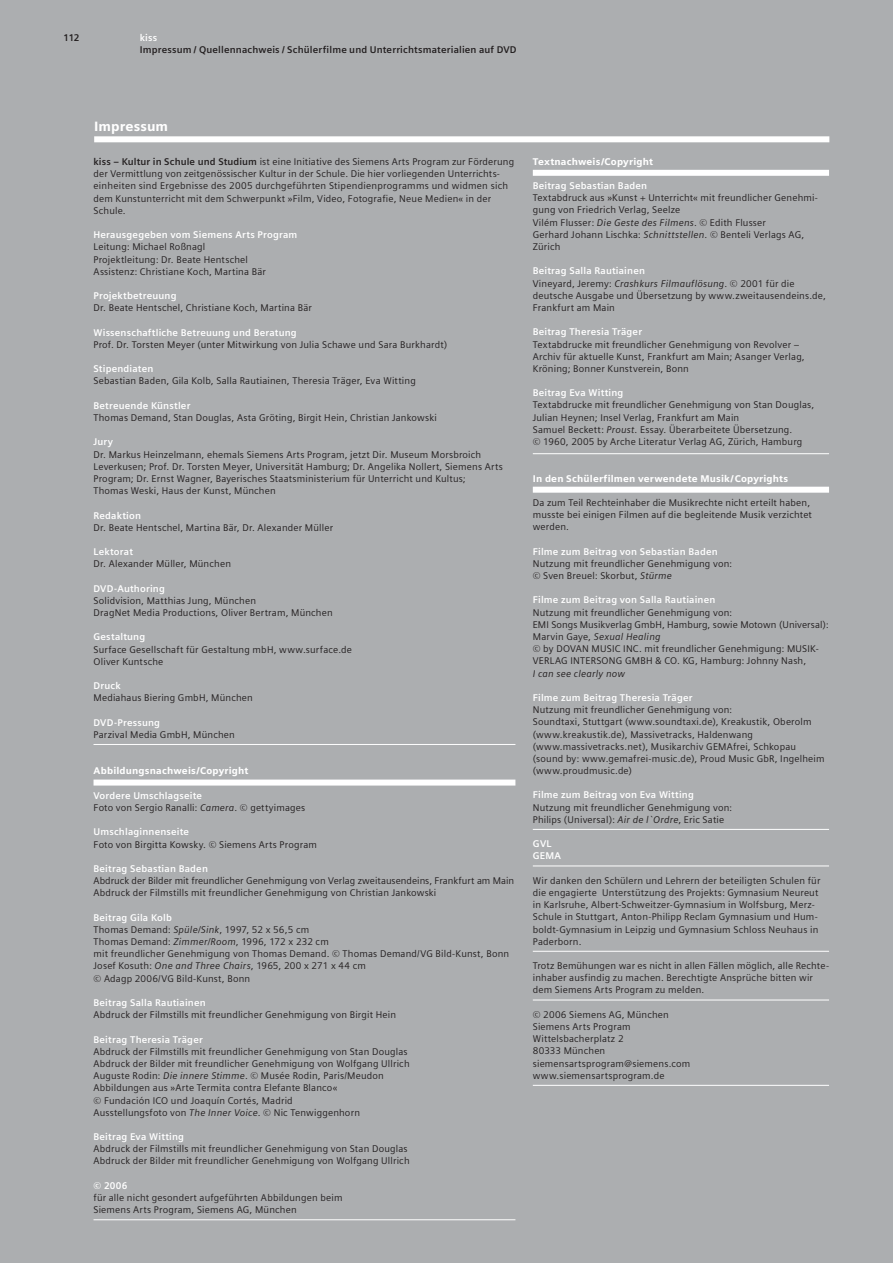
<style>
.page{position:relative;width:893px;height:1263px;background:#fff}
.page>*{position:absolute;margin:0;border:0;box-sizing:border-box;transform-origin:0 0}
.t1{font:900 13.5px "Siemens Sans";letter-spacing:.005em;color:#fff}
.t2{font:9.75px/12.1px "Siemens Sans";letter-spacing:.015em;color:#231f20}
.t3{font:700 9.75px/12.1px "Siemens Sans";letter-spacing:.02em;color:#fff}
.t4{font:900 9.75px "Siemens Sans";letter-spacing:.015em;color:#fff}
.t5{font:700 9.75px "Siemens Sans";letter-spacing:.02em;color:#231f20}
.t6{font:italic 9.75px "Siemens Sans";letter-spacing:.015em;color:#231f20}
.s1{font-weight:700}
.s2{font-weight:700;color:#fff}
.s3{font-style:italic}
</style>
<div class="page">
<div style="left:0;top:0;width:892px;height:1263px;background:#acaeb0"></div>
<hr style="left:93px;top:744px;width:422px;height:1px;background:#fff">
<div style="left:93px;top:780px;width:422px;height:6px;background:#fff"></div>
<hr style="left:93px;top:1220px;width:422px;height:1px;background:#fff">
<div style="left:533px;top:170px;width:296px;height:6px;background:#fff"></div>
<hr style="left:533px;top:453px;width:296px;height:1px;background:#fff">
<div style="left:533px;top:487px;width:296px;height:6px;background:#fff"></div>
<hr style="left:533px;top:829px;width:296px;height:1px;background:#fff">
<hr style="left:533px;top:866px;width:296px;height:1px;background:#fff">
<hr style="left:533px;top:951px;width:296px;height:1px;background:#fff">
<hr style="left:533px;top:1000px;width:296px;height:1px;background:#fff">
<hr style="left:533px;top:1085px;width:296px;height:1px;background:#fff">
<div style="left:94px;top:136px;width:735px;height:6px;background:#fff"></div>
<p class="t5" style="left:64px;top:34px;width:17px">112</p>
<p class="t3" style="left:140px;top:32px;width:19px">kiss</p>
<p class="t5" style="left:140px;top:46px;width:378px">Impressum / Quellennachweis / Schülerfilme und Unterrichtsmaterialien auf DVD</p>
<h1 class="t1" style="left:94px;top:121px;width:76px">Impressum</h1>
<p class="t2" style="left:93px;top:157px;width:422px"><span class="s1">kiss – Kultur in Schule und Studium</span> ist eine Initiative des Siemens Arts Program zur Förderung der Vermittlung von zeitgenössischer Kultur in der Schule. Die hier vorliegenden Unterrichts&shy;einheiten sind Ergebnisse des 2005 durchgeführten Stipendienprogramms und widmen sich dem Kunstunterricht mit dem Schwerpunkt »Film, Video, Fotografie, Neue Medien« in der Schule.</p>
<p class="t3" style="left:93px;top:230px;width:205px">Herausgegeben vom Siemens Arts Program</p>
<p class="t2" style="left:93px;top:242px;width:174px">Leitung: Michael Roßnagl<br>Projektleitung: Dr. Beate Hentschel<br>Assistenz: Christiane Koch, Martina Bär</p>
<p class="t3" style="left:93px;top:291px;width:85px">Projektbetreuung</p>
<p class="t2" style="left:93px;top:303px;width:220px">Dr. Beate Hentschel, Christiane Koch, Martina Bär</p>
<p class="t3" style="left:93px;top:327px;width:205px">Wissenschaftliche Betreuung und Beratung</p>
<p class="t2" style="left:93px;top:339px;width:355px">Prof. Dr. Torsten Meyer (unter Mitwirkung von Julia Schawe und Sara Burkhardt)</p>
<p class="t3" style="left:93px;top:364px;width:61px">Stipendiaten</p>
<p class="t2" style="left:93px;top:376px;width:324px">Sebastian Baden, Gila Kolb, Salla Rautiainen, Theresia Träger, Eva Witting</p>
<p class="t3" style="left:93px;top:400px;width:98px">Betreuende Künstler</p>
<p class="t2" style="left:93px;top:412px;width:345px">Thomas Demand, Stan Douglas, Asta Gröting, Birgit Hein, Christian Jankowski</p>
<p class="t3" style="left:93px;top:437px;width:21px">Jury</p>
<p class="t2" style="left:93px;top:449px;width:411px">Dr. Markus Heinzelmann, ehemals Siemens Arts Program, jetzt Dir. Museum Morsbroich Leverkusen; Prof. Dr. Torsten Meyer, Universität Hamburg; Dr. Angelika Nollert, Siemens Arts Program; Dr. Ernst Wagner, Bayerisches Staatsministerium für Unterricht und Kultus;<br>Thomas Weski, Haus der Kunst, München</p>
<p class="t3" style="left:93px;top:510px;width:49px">Redaktion</p>
<p class="t2" style="left:93px;top:522px;width:241px">Dr. Beate Hentschel, Martina Bär, Dr. Alexander Müller</p>
<p class="t3" style="left:93px;top:547px;width:41px">Lektorat</p>
<p class="t2" style="left:93px;top:559px;width:139px">Dr. Alexander Müller, München</p>
<p class="t3" style="left:93px;top:583px;width:73px">DVD-Authoring</p>
<p class="t2" style="left:93px;top:595px;width:241px">Solidvision, Matthias Jung, München<br>DragNet Media Productions, Oliver Bertram, München</p>
<p class="t3" style="left:93px;top:632px;width:53px">Gestaltung</p>
<p class="t2" style="left:93px;top:644px;width:260px">Surface Gesellschaft für Gestaltung mbH, www.surface.de<br>Oliver Kuntsche</p>
<p class="t3" style="left:93px;top:681px;width:29px">Druck</p>
<p class="t2" style="left:93px;top:693px;width:161px">Mediahaus Biering GmbH, München</p>
<p class="t3" style="left:93px;top:717px;width:68px">DVD-Pressung</p>
<p class="t2" style="left:93px;top:729px;width:143px">Parzival Media GmbH, München</p>
<p class="t4" style="left:93px;top:767px;width:156px">Abbildungsnachweis/Copyright</p>
<p class="t2" style="left:93px;top:790px;width:213px"><span class="s2">Vordere Umschlagseite<br></span>Foto von Sergio Ranalli: <span class="s3">Camera</span>. © gettyimages</p>
<p class="t3" style="left:93px;top:827px;width:97px">Umschlaginnenseite</p>
<p class="t2" style="left:93px;top:839px;width:225px">Foto von Birgitta Kowsky. © Siemens Arts Program</p>
<p class="t3" style="left:93px;top:863px;width:116px">Beitrag Sebastian Baden</p>
<p class="t2" style="left:93px;top:876px;width:422px">Abdruck der Bilder mit freundlicher Genehmigung von Verlag zweitausendeins, Frankfurt am Main<br>Abdruck der Filmstills mit freundlicher Genehmigung von Christian Jankowski</p>
<p class="t2" style="left:93px;top:912px;width:417px"><span class="s2">Beitrag Gila Kolb<br></span>Thomas Demand: <span class="s3">Spüle/Sink</span>, 1997, 52 x 56,5 cm<br>Thomas Demand: <span class="s3">Zimmer/Room</span>, 1996, 172 x 232 cm<br>mit freundlicher Genehmigung von Thomas Demand. © Thomas Demand/VG Bild-Kunst, Bonn Josef Kosuth: <span class="s3">One and Three Chairs</span>, 1965, 200 x 271 x 44 cm<br>© Adagp 2006/VG Bild-Kunst, Bonn</p>
<p class="t3" style="left:93px;top:997px;width:114px">Beitrag Salla Rautiainen</p>
<p class="t2" style="left:93px;top:1010px;width:304px">Abdruck der Filmstills mit freundlicher Genehmigung von Birgit Hein</p>
<p class="t3" style="left:93px;top:1034px;width:111px">Beitrag Theresia Träger</p>
<p class="t2" style="left:93px;top:1046px;width:317px">Abdruck der Filmstills mit freundlicher Genehmigung von Stan Douglas Abdruck der Bilder mit freundlicher Genehmigung von Wolfgang Ullrich Auguste Rodin: <span class="s3">Die innere Stimme</span>. © Musée Rodin, Paris/Meudon Abbildungen aus »Arte Termita contra Elefante Blanco«<br>© Fundación ICO und Joaquín Cortés, Madrid<br>Ausstellungsfoto von <span class="s3">The Inner Voice</span>. © Nic Tenwiggenhorn</p>
<p class="t3" style="left:93px;top:1132px;width:92px">Beitrag Eva Witting</p>
<p class="t2" style="left:93px;top:1144px;width:317px">Abdruck der Filmstills mit freundlicher Genehmigung von Stan Douglas<br>Abdruck der Bilder mit freundlicher Genehmigung von Wolfgang Ullrich</p>
<p class="t3" style="left:93px;top:1180px;width:35px">© 2006</p>
<p class="t2" style="left:93px;top:1192px;width:250px">für alle nicht gesondert aufgeführten Abbildungen beim<br>Siemens Arts Program, Siemens AG, München</p>
<p class="t4" style="left:533px;top:158px;width:122px">Textnachweis/Copyright</p>
<p class="t3" style="left:533px;top:181px;width:116px">Beitrag Sebastian Baden</p>
<p class="t2" style="left:533px;top:193px;width:286px">Textabdruck aus »Kunst + Unterricht« mit freundlicher Genehmi&shy;gung von Friedrich Verlag, Seelze<br>Vilém Flusser: <span class="s3">Die Geste des Filmens</span>. © Edith Flusser<br>Gerhard Johann Lischka: <span class="s3">Schnittstellen</span>. © Benteli Verlags AG, Zürich</p>
<p class="t2" style="left:533px;top:266px;width:294px"><span class="s2">Beitrag Salla Rautiainen<br></span>Vineyard, Jeremy: <span class="s3">Crashkurs Filmauflösung</span>. © 2001 für die deutsche Ausgabe und Übersetzung by www.zweitausendeins.de, Frankfurt am Main</p>
<p class="t3" style="left:533px;top:327px;width:111px">Beitrag Theresia Träger</p>
<p class="t2" style="left:533px;top:339px;width:273px">Textabdrucke mit freundlicher Genehmigung von Revolver –<br>Archiv für aktuelle Kunst, Frankfurt am Main; Asanger Verlag,<br>Kröning; Bonner Kunstverein, Bonn</p>
<p class="t3" style="left:533px;top:388px;width:92px">Beitrag Eva Witting</p>
<p class="t2" style="left:533px;top:400px;width:283px">Textabdrucke mit freundlicher Genehmigung von Stan Douglas, Julian Heynen; Insel Verlag, Frankfurt am Main<br>Samuel Beckett: <span class="s3">Proust</span>. Essay. Überarbeitete Übersetzung.<br>© 1960, 2005 by Arche Literatur Verlag AG, Zürich, Hamburg</p>
<p class="t4" style="left:533px;top:474px;width:257px">In den Schülerfilmen verwendete Musik/Copyrights</p>
<p class="t2" style="left:533px;top:497px;width:281px">Da zum Teil Rechteinhaber die Musikrechte nicht erteilt haben, musste bei einigen Filmen auf die begleitende Musik verzichtet werden.</p>
<p class="t3" style="left:533px;top:546px;width:186px">Filme zum Beitrag von Sebastian Baden</p>
<p class="t2" style="left:533px;top:558px;width:201px">Nutzung mit freundlicher Genehmigung von: © Sven Breuel: Skorbut, <span class="s3">Stürme</span></p>
<p class="t3" style="left:533px;top:595px;width:184px">Filme zum Beitrag von Salla Rautiainen</p>
<p class="t2" style="left:533px;top:607px;width:297px">Nutzung mit freundlicher Genehmigung von:<br>EMI Songs Musikverlag GmbH, Hamburg, sowie Motown (Universal):<br>Marvin Gaye, <span class="s3">Sexual Healing<br></span>© by DOVAN MUSIC INC. mit freundlicher Genehmigung: MUSIK-VERLAG INTERSONG GMBH &amp; CO. KG, Hamburg: Johnny Nash,</p>
<p class="t6" style="left:533px;top:669px;width:94px">I can see clearly now</p>
<p class="t3" style="left:533px;top:692px;width:161px">Filme zum Beitrag Theresia Träger</p>
<p class="t2" style="left:533px;top:705px;width:293px">Nutzung mit freundlicher Genehmigung von:<br>Soundtaxi, Stuttgart (www.soundtaxi.de), Kreakustik, Oberolm (www.kreakustik.de), Massivetracks, Haldenwang (www.massivetracks.net), Musikarchiv GEMAfrei, Schkopau (sound by: www.gemafrei-music.de), Proud Music GbR, Ingelheim (www.proudmusic.de)</p>
<p class="t3" style="left:533px;top:790px;width:162px">Filme zum Beitrag von Eva Witting</p>
<p class="t2" style="left:533px;top:802px;width:201px">Nutzung mit freundlicher Genehmigung von:<br>Philips (Universal): <span class="s3">Air de l`Ordre</span>, Eric Satie</p>
<p class="t3" style="left:533px;top:839px;width:30px">GVL<br>GEMA</p>
<p class="t2" style="left:533px;top:875px;width:289px">Wir danken den Schülern und Lehrern der beteiligten Schulen für die engagierte Unterstützung des Projekts: Gymnasium Neureut in Karlsruhe, Albert-Schweitzer-Gymnasium in Wolfsburg, Merz-Schule in Stuttgart, Anton-Philipp Reclam Gymnasium und Hum&shy;boldt-Gymnasium in Leipzig und Gymnasium Schloss Neuhaus in Paderborn.</p>
<p class="t2" style="left:533px;top:961px;width:298px">Trotz Bemühungen war es nicht in allen Fällen möglich, alle Rechte&shy;inhaber ausfindig zu machen. Berechtigte Ansprüche bitten wir dem Siemens Arts Program zu melden.</p>
<p class="t2" style="left:533px;top:1009px;width:159px">© 2006 Siemens AG, München<br>Siemens Arts Program<br>Wittelsbacherplatz 2<br>80333 München siemensartsprogram@siemens.com www.siemensartsprogram.de</p>
</div>
